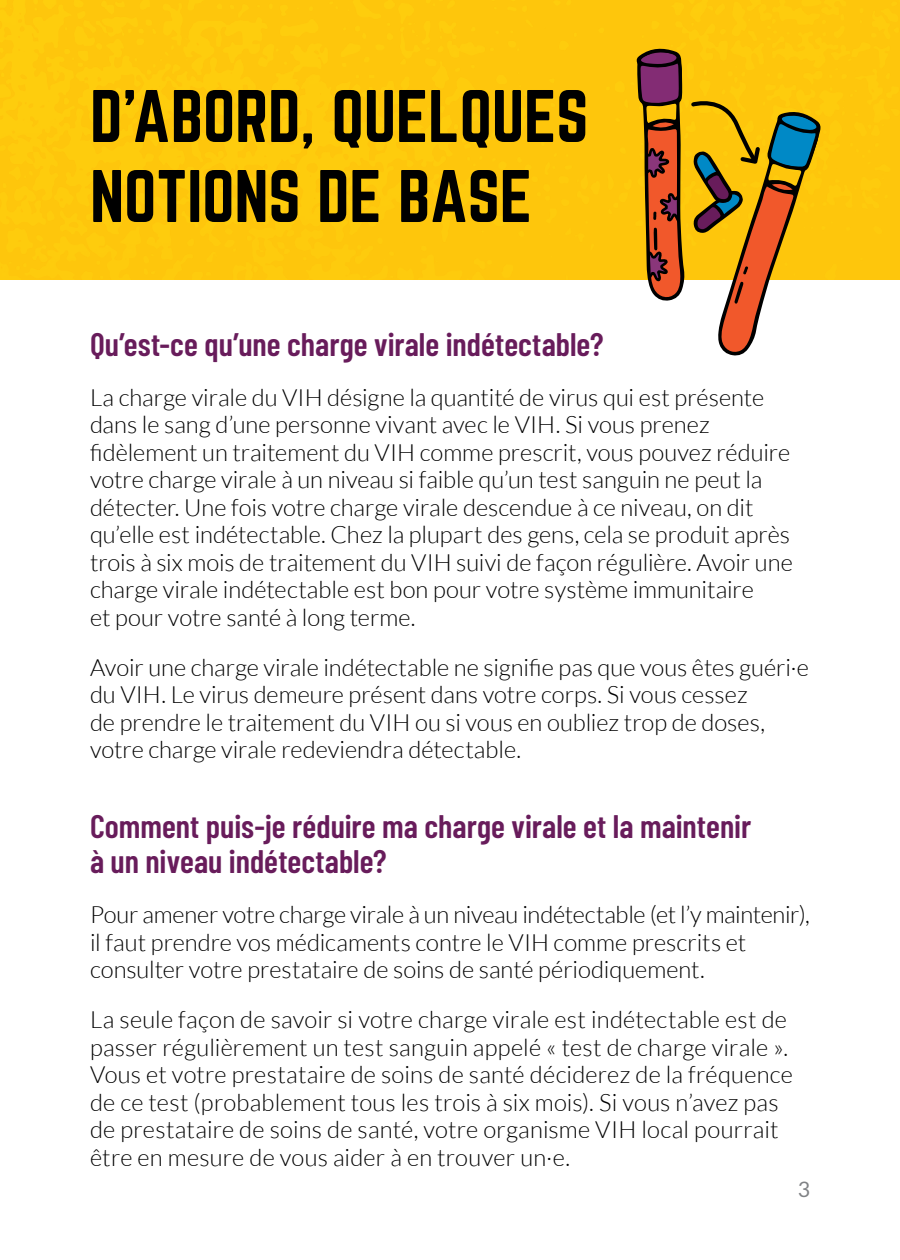
<style>
.page{position:relative;width:900px;height:1260px;background:#fff}
.page>*{position:absolute;margin:0;border:0;box-sizing:border-box;transform-origin:0 0}
.t1{font:65px/80px "Norwester";letter-spacing:-.005em;color:#000}
.t2{font:600 32.5px/35px "Barlow Condensed";color:#681c5b}
.t3{font:300 23.75px/27.5px "Lato";color:#000}
.t4{font:21.25px "Lato";color:#808285}
</style>
<div class="page">
<div style="left:0;top:0;width:900px;height:279px;background:#fec60c"></div>
<svg style="left:636px;top:48px;width:186px;height:308px"></svg>
<h1 class="t1" style="left:90px;top:79px;width:500px">D’ABORD, QUELQUES<br>NOTIONS DE BASE</h1>
<h2 class="t2" style="left:90px;top:325px;width:515px">Qu’est-ce qu’une charge virale indétectable?</h2>
<p class="t3" style="left:90px;top:384px;width:704px">La charge virale du VIH désigne la quantité de virus qui est présente dans le sang d’une personne vivant avec le VIH. Si vous prenez fidèlement un traitement du VIH comme prescrit, vous pouvez réduire votre charge virale à un niveau si faible qu’un test sanguin ne peut la détecter. Une fois votre charge virale descendue à ce niveau, on dit qu’elle est indétectable. Chez la plupart des gens, cela se produit après trois à six mois de traitement du VIH suivi de façon régulière. Avoir une charge virale indétectable est bon pour votre système immunitaire<br>et pour votre santé à long terme.</p>
<p class="t3" style="left:90px;top:654px;width:721px">Avoir une charge virale indétectable ne signifie pas que vous êtes guéri·e du VIH. Le virus demeure présent dans votre corps. Si vous cessez<br>de prendre le traitement du VIH ou si vous en oubliez trop de doses, votre charge virale redeviendra détectable.</p>
<h2 class="t2" style="left:90px;top:807px;width:663px">Comment puis-je réduire ma charge virale et la maintenir à un niveau indétectable?</h2>
<p class="t3" style="left:90px;top:901px;width:721px">Pour amener votre charge virale à un niveau indétectable (et l’y maintenir), il faut prendre vos médicaments contre le VIH comme prescrits et consulter votre prestataire de soins de santé périodiquement.</p>
<p class="t3" style="left:90px;top:1006px;width:705px">La seule façon de savoir si votre charge virale est indétectable est de passer régulièrement un test sanguin appelé « test de charge virale ».<br>Vous et votre prestataire de soins de santé déciderez de la fréquence de ce test (probablement tous les trois à six mois). Si vous n’avez pas de prestataire de soins de santé, votre organisme VIH local pourrait être en mesure de vous aider à en trouver un·e.</p>
<p class="t4" style="left:798px;top:1178px;width:14px">3</p>
</div>
